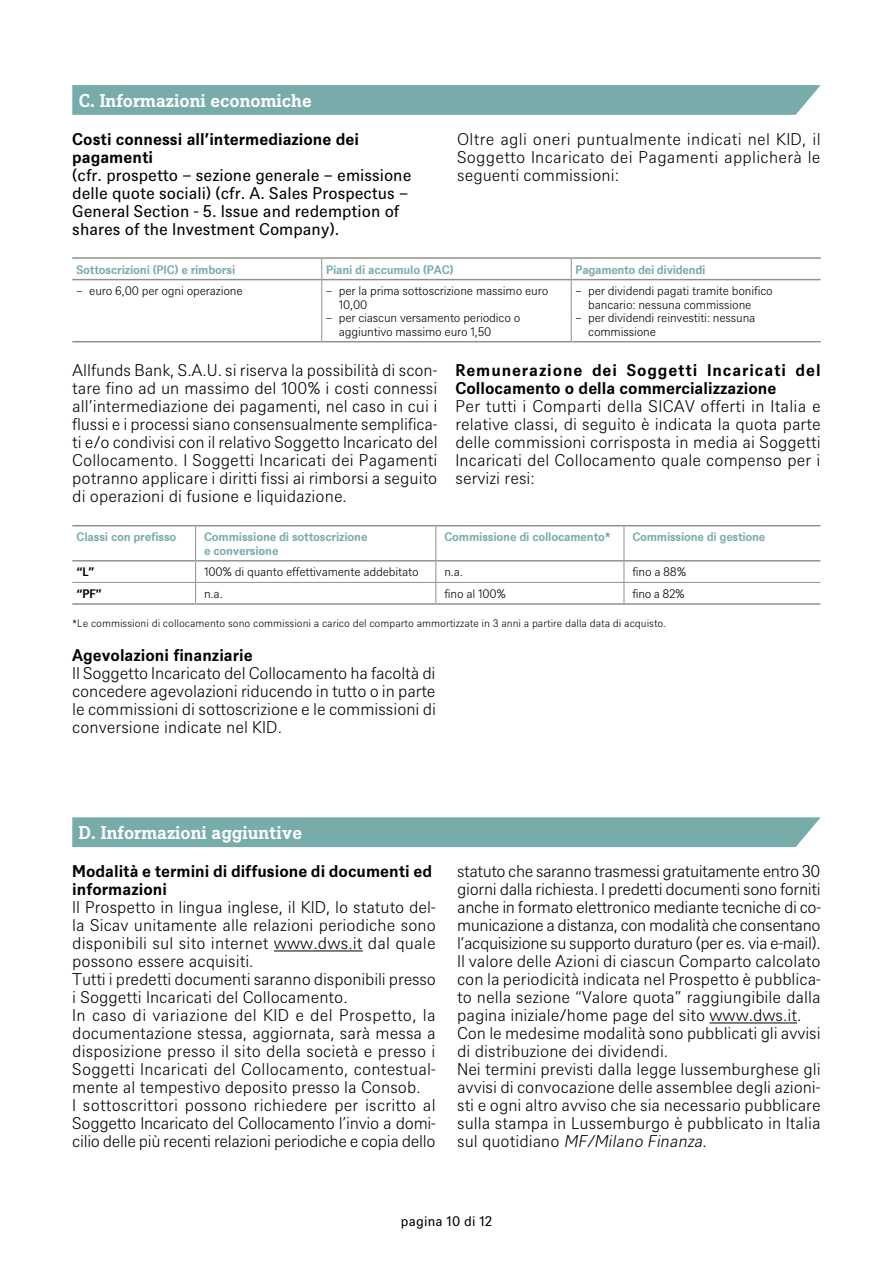
<style>
.page{position:relative;width:893px;height:1263px;background:#fff}
.page>*{position:absolute;margin:0;border:0;box-sizing:border-box;transform-origin:0 0}
.t1{font:700 18px "DWS Slab";color:#fff}
.t2{font:300 16.5px/18px "DWS Sans";color:#000;text-align:justify}
.t3{font:700 16.5px/18px "DWS Sans";color:#000}
.t4{font:16.5px/18px "DWS Sans";color:#000}
.t5{font:13.5px "DWS Sans";letter-spacing:.015em;color:#000}
.t6{font:300 12px/13.5px "DWS Sans";letter-spacing:-.015em;color:#000}
.t7{font:700 12px/13.5px "DWS Sans";letter-spacing:-.015em;color:#78acab}
.t8{font:700 12px "DWS Sans";color:#000}
.t9{font:300 10.5px "DWS Sans";color:#000}
.s1{font-style:italic}
</style>
<div class="page">
<svg style="left:321px;top:259px;width:1px;height:20px"></svg>
<svg style="left:571px;top:259px;width:1px;height:20px"></svg>
<hr style="left:321px;top:280px;width:1px;height:61px;background:#90918f">
<hr style="left:571px;top:280px;width:1px;height:61px;background:#90918f">
<hr style="left:72px;top:257px;width:250px;height:2px;background:#90918f">
<hr style="left:322px;top:257px;width:249px;height:2px;background:#90918f">
<hr style="left:571px;top:257px;width:250px;height:2px;background:#90918f">
<hr style="left:72px;top:279px;width:250px;height:1px;background:#90918f">
<hr style="left:322px;top:279px;width:249px;height:1px;background:#90918f">
<hr style="left:571px;top:279px;width:250px;height:1px;background:#90918f">
<hr style="left:72px;top:341px;width:250px;height:1px;background:#90918f">
<hr style="left:322px;top:341px;width:249px;height:1px;background:#90918f">
<hr style="left:571px;top:341px;width:250px;height:1px;background:#90918f">
<hr style="left:195px;top:526px;width:1px;height:34px;background:#90918f">
<hr style="left:436px;top:526px;width:1px;height:34px;background:#90918f">
<hr style="left:624px;top:526px;width:1px;height:34px;background:#90918f">
<svg style="left:195px;top:561px;width:1px;height:42px"></svg>
<svg style="left:436px;top:561px;width:1px;height:42px"></svg>
<svg style="left:624px;top:561px;width:1px;height:42px"></svg>
<hr style="left:72px;top:525px;width:124px;height:1px;background:#90918f">
<hr style="left:196px;top:525px;width:240px;height:1px;background:#90918f">
<hr style="left:436px;top:525px;width:188px;height:1px;background:#90918f">
<hr style="left:624px;top:525px;width:196px;height:1px;background:#90918f">
<hr style="left:72px;top:560px;width:124px;height:1px;background:#90918f">
<hr style="left:196px;top:560px;width:240px;height:1px;background:#90918f">
<hr style="left:436px;top:560px;width:188px;height:1px;background:#90918f">
<hr style="left:624px;top:560px;width:196px;height:1px;background:#90918f">
<hr style="left:72px;top:603px;width:124px;height:2px;background:#90918f">
<hr style="left:196px;top:603px;width:240px;height:2px;background:#90918f">
<hr style="left:436px;top:603px;width:188px;height:2px;background:#90918f">
<hr style="left:624px;top:603px;width:196px;height:2px;background:#90918f">
<hr style="left:72px;top:582px;width:124px;height:1px;background:#90918f">
<hr style="left:196px;top:582px;width:240px;height:1px;background:#90918f">
<hr style="left:436px;top:582px;width:188px;height:1px;background:#90918f">
<hr style="left:624px;top:582px;width:196px;height:1px;background:#90918f">
<div style="left:72px;top:85px;width:749px;height:30px;background:#78acab"></div>
<div style="left:72px;top:817px;width:749px;height:30px;background:#78acab"></div>
<hr style="left:274px;top:950px;width:89px;height:1px;background:#000">
<hr style="left:709px;top:1022px;width:88px;height:1px;background:#000">
<p class="t1" style="left:79px;top:88px;width:235px">C. Informazioni economiche</p>
<p class="t3" style="left:72px;top:129px;width:288px">Costi connessi all’intermediazione dei pagamenti</p>
<p class="t4" style="left:72px;top:165px;width:341px">(cfr. prospetto – sezione generale – emissione delle quote sociali) (cfr. A. Sales Prospectus – General Section - 5. Issue and redemption of shares of the Investment Company).</p>
<p class="t2" style="left:457px;top:129px;width:365px">Oltre agli oneri puntualmente indicati nel KID, il Soggetto Incaricato dei Pagamenti applicherà le seguenti commissioni:</p>
<p class="t7" style="left:77px;top:262px;width:160px">Sottoscrizioni (PIC) e rimborsi</p>
<p class="t7" style="left:326px;top:262px;width:129px">Piani di accumulo (PAC)</p>
<p class="t7" style="left:575px;top:262px;width:131px">Pagamento dei dividendi</p>
<p class="t6" style="left:77px;top:283px;width:168px">– euro 6,00 per ogni operazione</p>
<p class="t6" style="left:339px;top:283px;width:211px;text-indent:-13px">– per la prima sottoscrizione massimo euro<br>10,00</p>
<p class="t6" style="left:339px;top:310px;width:183px;text-indent:-13px">– per ciascun versamento periodico o aggiuntivo massimo euro 1,50</p>
<p class="t6" style="left:588px;top:283px;width:186px;text-indent:-13px">– per dividendi pagati tramite bonifico bancario: nessuna commissione</p>
<p class="t6" style="left:588px;top:310px;width:169px;text-indent:-13px">– per dividendi reinvestiti: nessuna commissione</p>
<p class="t2" style="left:72px;top:360px;width:367px">Allfunds Bank, S.A.U. si riserva la possibilità di scon&shy;tare fino ad un massimo del 100% i costi connessi all’intermediazione dei pagamenti, nel caso in cui i flussi e i processi siano consensualmente semplifica&shy;ti e/o condivisi con il relativo Soggetto Incaricato del Collocamento. I Soggetti Incaricati dei Pagamenti potranno applicare i diritti fissi ai rimborsi a seguito di operazioni di fusione e liquidazione.</p>
<p class="t3" style="left:455px;top:360px;width:367px">Remunerazione dei Soggetti Incaricati del<br>Collocamento o della commercializzazione</p>
<p class="t2" style="left:455px;top:396px;width:367px">Per tutti i Comparti della SICAV offerti in Italia e relative classi, di seguito è indicata la quota parte delle commissioni corrisposta in media ai Soggetti Incaricati del Collocamento quale compenso per i servizi resi:</p>
<p class="t7" style="left:77px;top:529px;width:101px">Classi con prefisso</p>
<p class="t7" style="left:204px;top:529px;width:165px">Commissione di sottoscrizione e conversione</p>
<p class="t7" style="left:444px;top:529px;width:168px">Commissione di collocamento*</p>
<p class="t7" style="left:632px;top:529px;width:134px">Commissione di gestione</p>
<p class="t8" style="left:77px;top:564px;width:20px">“L”</p>
<p class="t6" style="left:204px;top:565px;width:216px">100% di quanto effettivamente addebitato</p>
<p class="t6" style="left:444px;top:565px;width:20px">n.a.</p>
<p class="t6" style="left:632px;top:565px;width:55px">fino a 88%</p>
<p class="t8" style="left:77px;top:585px;width:27px">“PF”</p>
<p class="t6" style="left:204px;top:586px;width:20px">n.a.</p>
<p class="t6" style="left:444px;top:586px;width:63px">fino al 100%</p>
<p class="t6" style="left:632px;top:586px;width:54px">fino a 82%</p>
<p class="t9" style="left:72px;top:616px;width:595px">*Le commissioni di collocamento sono commissioni a carico del comparto ammortizzate in 3 anni a partire dalla data di acquisto.</p>
<p class="t3" style="left:72px;top:645px;width:182px">Agevolazioni finanziarie</p>
<p class="t2" style="left:72px;top:664px;width:365px">Il Soggetto Incaricato del Collocamento ha facoltà di concedere agevolazioni riducendo in tutto o in parte le commissioni di sottoscrizione e le commissioni di conversione indicate nel KID.</p>
<p class="t1" style="left:79px;top:820px;width:225px">D. Informazioni aggiuntive</p>
<p class="t3" style="left:72px;top:861px;width:361px">Modalità e termini di diffusione di documenti ed informazioni</p>
<p class="t2" style="left:72px;top:897px;width:365px;text-align:left">Il Prospetto in lingua inglese, il KID, lo statuto del&shy;la Sicav unitamente alle relazioni periodiche sono disponibili sul sito internet www.dws.it dal quale possono essere acquisiti.<br>Tutti i predetti documenti saranno disponibili presso i Soggetti Incaricati del Collocamento.<br>In caso di variazione del KID e del Prospetto, la documentazione stessa, aggiornata, sarà messa a disposizione presso il sito della società e presso i Soggetti Incaricati del Collocamento, contestual&shy;mente al tempestivo deposito presso la Consob.<br>I sottoscrittori possono richiedere per iscritto al Soggetto Incaricato del Collocamento l’invio a domi&shy;cilio delle più recenti relazioni periodiche e copia dello</p>
<p class="t2" style="left:457px;top:861px;width:365px;text-align:left">statuto che saranno trasmessi gratuitamente entro 30 giorni dalla richiesta. I predetti documenti sono forniti anche in formato elettronico mediante tecniche di co&shy;municazione a distanza, con modalità che consentano l’acquisizione su supporto duraturo (per es. via e-mail).<br>Il valore delle Azioni di ciascun Comparto calcolato con la periodicità indicata nel Prospetto è pubblica&shy;to nella sezione “Valore quota” raggiungibile dalla pagina iniziale/home page del sito www.dws.it.<br>Con le medesime modalità sono pubblicati gli avvisi di distribuzione dei dividendi.<br>Nei termini previsti dalla legge lussemburghese gli avvisi di convocazione delle assemblee degli azioni&shy;sti e ogni altro avviso che sia necessario pubblicare sulla stampa in Lussemburgo è pubblicato in Italia s u l q u oti d i a n o <span class="s1">MF/Milano Finanza</span>.</p>
<p class="t5" style="left:401px;top:1212px;width:93px">pagina 10 di 12</p>
</div>
